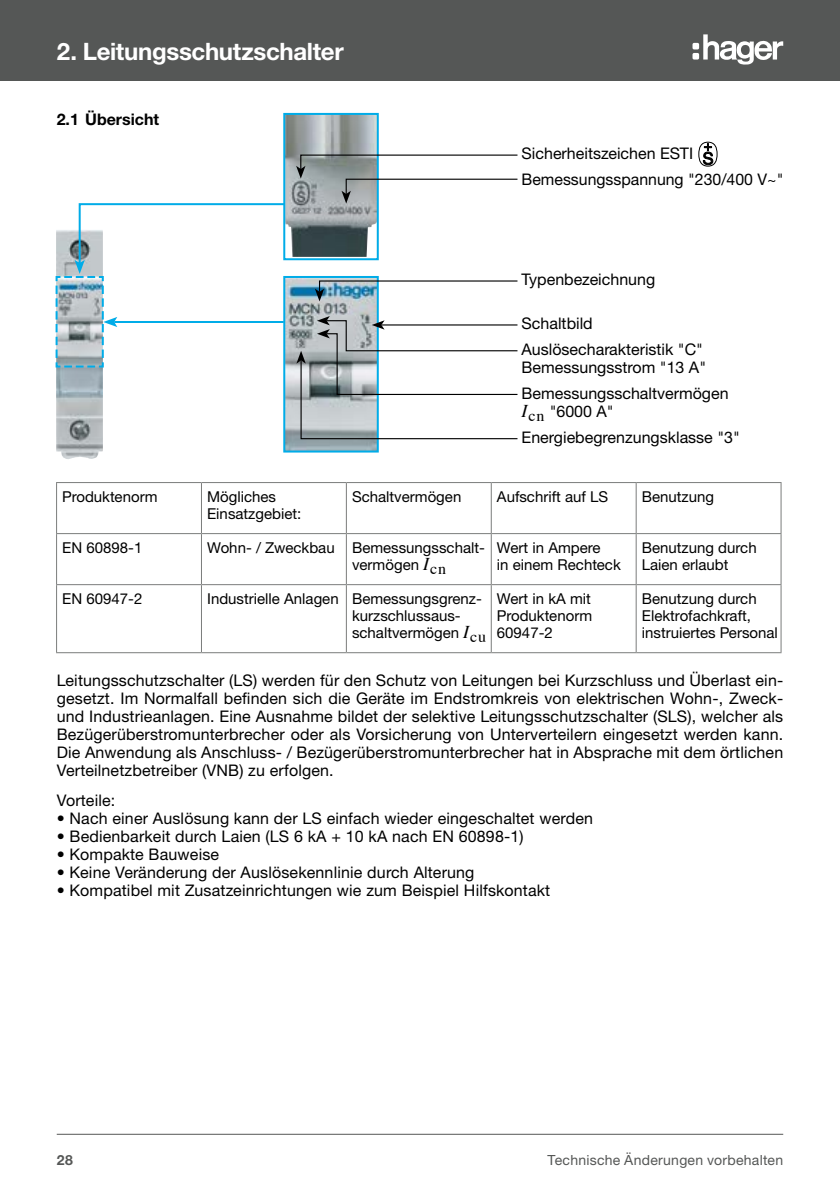
<style>
.page{position:relative;width:840px;height:1191px;background:#fff}
.page>*{position:absolute;margin:0;border:0;box-sizing:border-box;transform-origin:0 0}
.t1{font:700 24px "Helvetica Neue LTW1 G";letter-spacing:-.015em;color:#fff}
.t2{font:16px/18px "Helvetica Neue LTW1 G";letter-spacing:.01em;color:#000}
.t3{font:700 16px "Helvetica Neue LTW1 G";color:#000}
.t4{font:15px/17px "Helvetica Neue LTW1 G";color:#000}
.t5{font:14px "Helvetica Neue LTW1 G";letter-spacing:.02em;color:#555756}
.t6{font:700 14px "Helvetica Neue LTW1 G";color:#555756}
.s1{font-family:"Times";font-style:italic;font-size:18px}
.s2{font-family:"Times"}
.s3{font-family:"Times";font-size:16px}
</style>
<div class="page">
<hr style="left:57px;top:1134px;width:725px;height:1px;background:#555756">
<div style="left:0;top:0;width:839px;height:81px;background:#555756"></div>
<svg style="left:692px;top:34px;width:90px;height:31px"></svg>
<hr style="left:56px;top:482px;width:145px;height:1px;background:#7b7d7c">
<hr style="left:56px;top:483px;width:1px;height:50px;background:#7b7d7c">
<hr style="left:201px;top:482px;width:145px;height:1px;background:#7b7d7c">
<hr style="left:201px;top:483px;width:1px;height:50px;background:#7b7d7c">
<hr style="left:346px;top:482px;width:145px;height:1px;background:#7b7d7c">
<hr style="left:345px;top:483px;width:1px;height:50px;background:#7b7d7c">
<hr style="left:491px;top:482px;width:144px;height:1px;background:#7b7d7c">
<hr style="left:490px;top:483px;width:1px;height:50px;background:#7b7d7c">
<hr style="left:635px;top:482px;width:146px;height:1px;background:#7b7d7c">
<hr style="left:635px;top:483px;width:1px;height:50px;background:#7b7d7c">
<hr style="left:780px;top:483px;width:1px;height:50px;background:#7b7d7c">
<hr style="left:56px;top:533px;width:145px;height:1px;background:#7b7d7c">
<hr style="left:56px;top:534px;width:1px;height:50px;background:#7b7d7c">
<hr style="left:201px;top:533px;width:145px;height:1px;background:#7b7d7c">
<hr style="left:201px;top:534px;width:1px;height:50px;background:#7b7d7c">
<hr style="left:346px;top:533px;width:145px;height:1px;background:#7b7d7c">
<hr style="left:345px;top:534px;width:1px;height:50px;background:#7b7d7c">
<hr style="left:491px;top:533px;width:144px;height:1px;background:#7b7d7c">
<hr style="left:490px;top:534px;width:1px;height:50px;background:#7b7d7c">
<hr style="left:635px;top:533px;width:146px;height:1px;background:#7b7d7c">
<hr style="left:635px;top:534px;width:1px;height:50px;background:#7b7d7c">
<hr style="left:780px;top:534px;width:1px;height:50px;background:#7b7d7c">
<hr style="left:56px;top:584px;width:145px;height:1px;background:#7b7d7c">
<hr style="left:56px;top:585px;width:1px;height:67px;background:#7b7d7c">
<hr style="left:201px;top:584px;width:145px;height:1px;background:#7b7d7c">
<hr style="left:201px;top:585px;width:1px;height:67px;background:#7b7d7c">
<hr style="left:346px;top:584px;width:145px;height:1px;background:#7b7d7c">
<hr style="left:345px;top:585px;width:1px;height:67px;background:#7b7d7c">
<hr style="left:491px;top:584px;width:144px;height:1px;background:#7b7d7c">
<hr style="left:490px;top:585px;width:1px;height:67px;background:#7b7d7c">
<hr style="left:635px;top:584px;width:146px;height:1px;background:#7b7d7c">
<hr style="left:635px;top:585px;width:1px;height:67px;background:#7b7d7c">
<hr style="left:780px;top:585px;width:1px;height:67px;background:#7b7d7c">
<hr style="left:56px;top:652px;width:145px;height:1px;background:#7b7d7c">
<hr style="left:201px;top:652px;width:145px;height:1px;background:#7b7d7c">
<hr style="left:346px;top:652px;width:145px;height:1px;background:#7b7d7c">
<hr style="left:491px;top:652px;width:144px;height:1px;background:#7b7d7c">
<hr style="left:635px;top:652px;width:146px;height:1px;background:#7b7d7c">
<img style="left:56px;top:368px;width:47px;height:91px">
<img style="left:286px;top:279px;width:89px;height:170px">
<div style="left:283px;top:276px;width:95px;height:176px;border:2px solid #00ace8"></div>
<img style="left:286px;top:116px;width:89px;height:141px">
<div style="left:283px;top:113px;width:95px;height:147px;border:2px solid #00ace8"></div>
<svg style="left:55px;top:202px;width:231px;height:166px"></svg>
<svg style="left:296px;top:154px;width:222px;height:50px"></svg>
<svg style="left:315px;top:280px;width:203px;height:21px"></svg>
<svg style="left:296px;top:316px;width:222px;height:124px"></svg>
<svg style="left:702px;top:143px;width:10px;height:22px"></svg>
<div style="left:698px;top:142px;width:19px;height:24px;border:1px solid #000;border-radius:50%"></div>
<h1 class="t1" style="left:57px;top:36px;width:288px">2. Leitungsschutzschalter</h1>
<p class="t3" style="left:57px;top:109px;width:104px">2.1 Übersicht</p>
<p class="t2" style="left:521px;top:140px;width:263px;line-height:25.8px">Sicherheitszeichen ESTI<br>Bemessungsspannung "230/400 V~"</p>
<p class="t2" style="left:521px;top:270px;width:135px">Typenbezeichnung</p>
<p class="t2" style="left:521px;top:310px;width:183px;line-height:25.8px">Schaltbild<br>Auslösecharakteristik "C"</p>
<p class="t2" style="left:521px;top:354px;width:208px;line-height:25.8px">Bemessungsstrom "13 A"<br>Bemessungsschaltvermögen</p>
<p class="t2" style="left:521px;top:398px;width:220px;line-height:25.8px"><span class="s1">I</span><span class="s2">cn</span> "6000 A"<br>Energiebegrenzungsklasse "3"</p>
<p class="t4" style="left:62px;top:488px;width:97px">Produktenorm</p>
<p class="t4" style="left:207px;top:488px;width:96px">Mögliches<br>Einsatzgebiet:</p>
<p class="t4" style="left:352px;top:488px;width:111px">Schaltvermögen</p>
<p class="t4" style="left:496px;top:488px;width:113px">Aufschrift auf LS</p>
<p class="t4" style="left:641px;top:488px;width:74px">Benutzung</p>
<p class="t4" style="left:62px;top:539px;width:82px">EN 60898-1</p>
<p class="t4" style="left:352px;top:539px;width:134px;text-indent:-145px">Wohn- / Zweckbau Bemessungsschalt&shy;vermögen <span class="s1">I</span><span class="s3">cn</span></p>
<p class="t4" style="left:496px;top:539px;width:125px">Wert in Ampere<br>in einem Rechteck</p>
<p class="t4" style="left:641px;top:539px;width:116px">Benutzung durch<br>Laien erlaubt</p>
<p class="t4" style="left:62px;top:590px;width:82px">EN 60947-2</p>
<p class="t4" style="left:352px;top:590px;width:135px;text-indent:-145px">Industrielle Anlagen Bemessungsgrenz&shy;kurzschlussaus&shy;schaltvermögen <span class="s1">I</span><span class="s3">cu</span></p>
<p class="t4" style="left:496px;top:590px;width:97px;text-align:justify">Wert in kA mit Produktenorm 60947-2</p>
<p class="t4" style="left:641px;top:590px;width:137px">Benutzung durch<br>Elektrofachkraft, instruiertes Personal</p>
<p class="t2" style="left:57px;top:671px;width:727px;text-align:justify">Leitungsschutzschalter (LS) werden für den Schutz von Leitungen bei Kurzschluss und Überlast ein&shy;gesetzt. Im Normalfall befinden sich die Geräte im Endstromkreis von elektrischen Wohn-, Zweck&shy;und Industrieanlagen. Eine Ausnahme bildet der selektive Leitungsschutzschalter (SLS), welcher als Bezügerüberstromunterbrecher oder als Vorsicherung von Unterverteilern eingesetzt werden kann.<br>Die Anwendung als Anschluss- / Bezügerüberstromunterbrecher hat in Absprache mit dem örtlichen Verteilnetzbetreiber (VNB) zu erfolgen.</p>
<p class="t2" style="left:57px;top:791px;width:60px">Vorteile:</p>
<p class="t2" style="left:57px;top:809px;width:537px">• Nach einer Auslösung kann der LS einfach wieder eingeschaltet werden</p>
<p class="t2" style="left:57px;top:827px;width:468px">• Bedienbarkeit durch Laien (LS 6 kA + 10 kA nach EN 60898-1)</p>
<p class="t2" style="left:57px;top:845px;width:164px">• Kompakte Bauweise</p>
<p class="t2" style="left:57px;top:863px;width:419px">• Keine Veränderung der Auslösekennlinie durch Alterung</p>
<p class="t2" style="left:57px;top:881px;width:495px">• Kompatibel mit Zusatzeinrichtungen wie zum Beispiel Hilfskontakt</p>
<p class="t6" style="left:57px;top:1151px;width:18px">28</p>
<p class="t5" style="left:547px;top:1151px;width:237px">Technische Änderungen vorbehalten</p>
</div>
